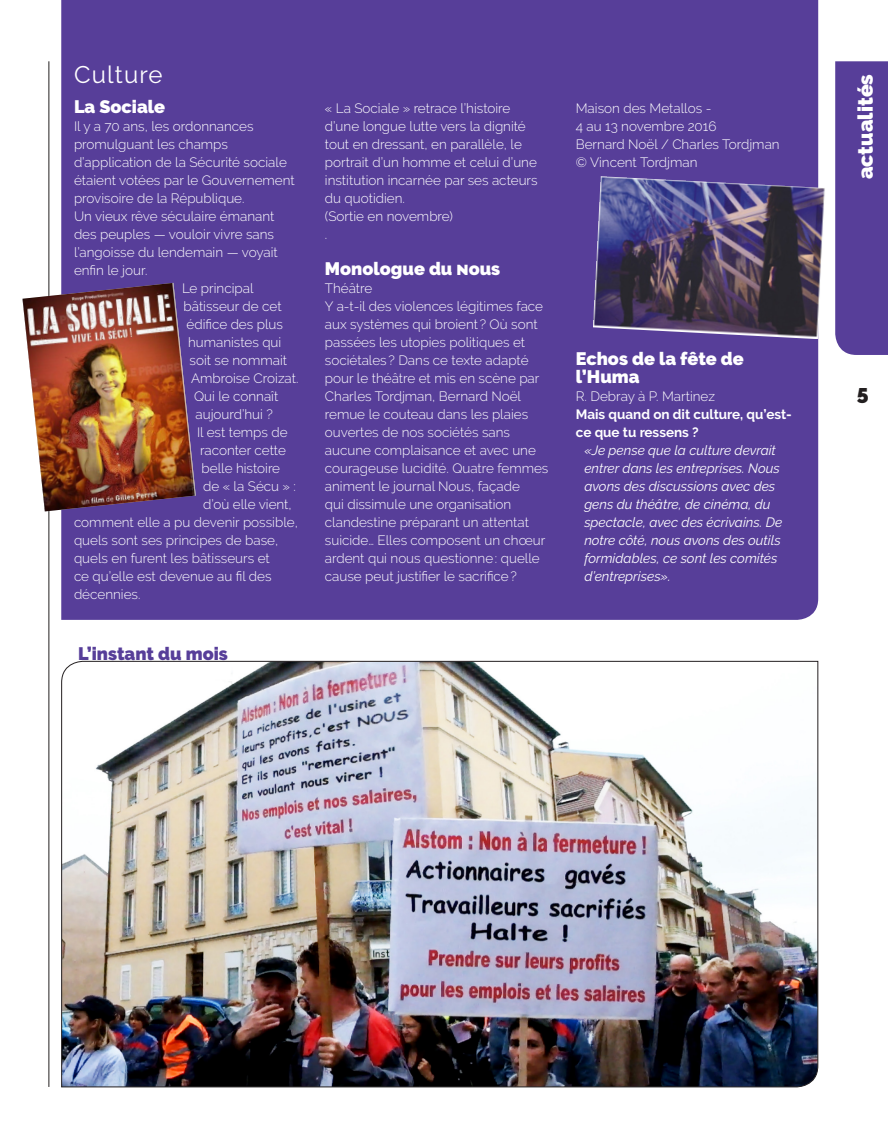
<style>
.page{position:relative;width:888px;height:1144px;background:#fff}
.page>*{position:absolute;margin:0;border:0;box-sizing:border-box;transform-origin:0 0}
.Encadré_Culture_Surt{font:24px "Raleway";letter-spacing:.05em;color:#fff}
.t1{font:900 21px "Raleway";color:#fff}
.Folios{font:900 21px "Raleway";color:#231f20}
.Encadré_Titre{font:900 18px/18px "Raleway";color:#fff}
.Titre_Le_Dessin{font:900 18px "Raleway";color:#573e99}
.Encadré_Texte{font:300 13.5px/18px "Raleway";color:#fff}
.Encadré_Texte-2{font:italic 13.5px/18px "Raleway";color:#fff}
.Encadré_Texte-3{font:700 13.5px/18px "Raleway";color:#fff}
</style>
<div class="page">
<div style="left:835px;top:61px;width:53px;height:294px;background:#573e99"></div>
<hr style="left:49px;top:61px;width:1px;height:1025px;background:#231f20">
<div style="left:61px;top:0;width:757px;height:619px;background:#573e99"></div>
<img style="left:22px;top:283px;width:174px;height:228px">
<img style="left:61px;top:660px;width:757px;height:427px">
<img style="left:593px;top:176px;width:232px;height:163px">
<p class="Encadré_Culture_Surt" style="left:74px;top:61px;width:90px">Culture</p>
<p class="Encadré_Titre" style="left:74px;top:97px;width:93px">La Sociale</p>
<p class="Encadré_Texte" style="left:74px;top:117px;width:222px">Il y a 70 ans, les ordonnances promulguant les champs d’application de la Sécurité sociale étaient votées par le Gouvernement provisoire de la République.</p>
<p class="Encadré_Texte" style="left:74px;top:207px;width:205px">Un vieux rêve séculaire émanant des peuples — vouloir vivre sans l’angoisse du lendemain — voyait enfin le jour.</p>
<p class="Encadré_Texte" style="left:182px;top:279px;width:73px">Le principal</p>
<p class="Encadré_Texte" style="left:184px;top:297px;width:100px">bâtisseur de cet</p>
<p class="Encadré_Texte" style="left:187px;top:315px;width:98px">édifice des plus</p>
<p class="Encadré_Texte" style="left:188px;top:333px;width:95px">humanistes qui</p>
<p class="Encadré_Texte" style="left:190px;top:351px;width:99px">soit se nommait</p>
<p class="Encadré_Texte" style="left:191px;top:369px;width:109px">Ambroise Croizat.</p>
<p class="Encadré_Texte" style="left:194px;top:387px;width:86px">Qui le connaît</p>
<p class="Encadré_Texte" style="left:196px;top:405px;width:79px">aujourd’hui ?</p>
<p class="Encadré_Texte" style="left:197px;top:423px;width:92px">Il est temps de</p>
<p class="Encadré_Texte" style="left:200px;top:441px;width:87px">raconter cette</p>
<p class="Encadré_Texte" style="left:202px;top:459px;width:80px">belle histoire</p>
<p class="Encadré_Texte" style="left:203px;top:477px;width:94px">de « la Sécu » :</p>
<p class="Encadré_Texte" style="left:203px;top:495px;width:90px">d’où elle vient,</p>
<p class="Encadré_Texte" style="left:74px;top:513px;width:225px">comment elle a pu devenir possible,</p>
<p class="Encadré_Texte" style="left:74px;top:531px;width:206px">quels sont ses principes de base,</p>
<p class="Encadré_Texte" style="left:74px;top:549px;width:197px">quels en furent les bâtisseurs et</p>
<p class="Encadré_Texte" style="left:74px;top:567px;width:199px">ce qu’elle est devenue au fil des</p>
<p class="Encadré_Texte" style="left:74px;top:585px;width:68px">décennies.</p>
<p class="Titre_Le_Dessin" style="left:78px;top:643px;width:151px">L’instant du mois</p>
<p class="Encadré_Texte" style="left:325px;top:99px;width:214px">« La Sociale » retrace l’histoire d’une longue lutte vers la dignité tout en dressant, en parallèle, le portrait d’un homme et celui d’une institution incarnée par ses acteurs du quotidien.</p>
<p class="Encadré_Texte" style="left:325px;top:207px;width:130px">(Sortie en novembre)</p>
<p class="Encadré_Texte" style="left:325px;top:225px;width:4px">.</p>
<p class="Encadré_Titre" style="left:325px;top:259px;width:177px">Monologue du nous</p>
<p class="Encadré_Texte" style="left:325px;top:279px;width:49px">Théâtre</p>
<p class="Encadré_Texte" style="left:325px;top:297px;width:225px">Y a-t-il des violences légitimes face aux systèmes qui broient ? Où sont passées les utopies politiques et sociétales ? Dans ce texte adapté pour le théâtre et mis en scène par Charles Tordjman, Bernard Noël remue le couteau dans les plaies ouvertes de nos sociétés sans aucune complaisance et avec une courageuse lucidité. Quatre femmes animent le journal Nous, façade<br>qui dissimule une organisation clandestine préparant un attentat suicide… Elles composent un chœur ardent qui nous questionne: quelle cause peut justifier le sacrifice?</p>
<p class="Encadré_Texte" style="left:576px;top:99px;width:137px">Maison des Metallos -</p>
<p class="Encadré_Texte" style="left:576px;top:117px;width:142px">4 au 13 novembre 2016</p>
<p class="Encadré_Texte" style="left:576px;top:135px;width:205px">Bernard Noël / Charles Tordjman</p>
<p class="Encadré_Texte" style="left:576px;top:153px;width:123px">© Vincent Tordjman</p>
<p class="Encadré_Titre" style="left:576px;top:349px;width:170px">Echos de la fête de l’Huma</p>
<p class="Encadré_Texte" style="left:576px;top:387px;width:141px">R. Debray à P. Martinez</p>
<p class="Encadré_Texte-3" style="left:576px;top:405px;width:218px">Mais quand on dit culture, qu’est&shy;ce que tu ressens ?</p>
<p class="Encadré_Texte-2" style="left:584px;top:441px;width:199px">«Je pense que la culture devrait entrer dans les entreprises. Nous avons des discussions avec des gens du théâtre, de cinéma, du spectacle, avec des écrivains. De notre côté, nous avons des outils formidables, ce sont les comités d’entreprises».</p>
<h2 class="t1" style="left:853px;top:179px;width:107px;rotate:-90deg">actualités</h2>
<p class="Folios" style="left:857px;top:380px;width:13px">5</p>
</div>
